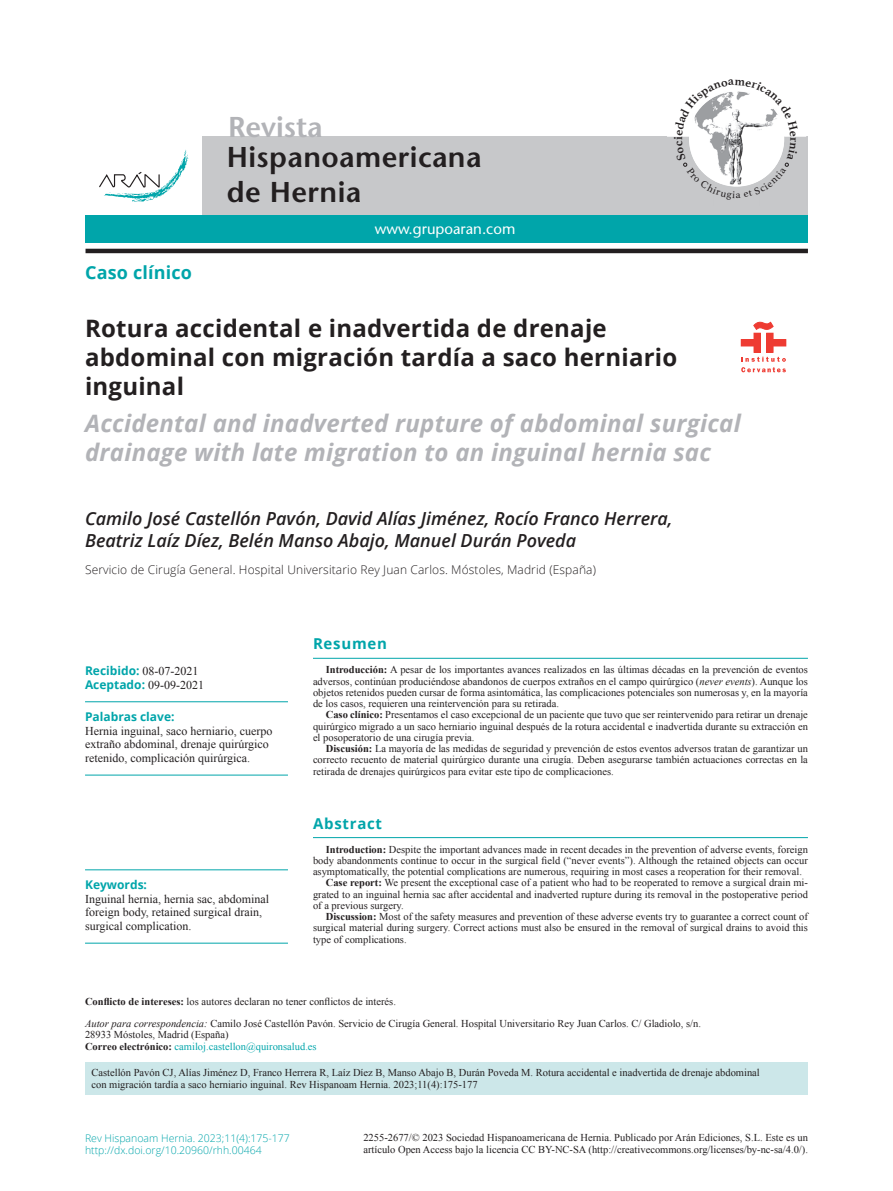
<style>
.page{position:relative;width:893px;height:1191px;background:#fff}
.page>*{position:absolute;margin:0;border:0;box-sizing:border-box;transform-origin:0 0}
.t1{font:600 28.65px/34.3px "Stone Sans Std";letter-spacing:.015em;color:#231f20}
.t2{font:600 28.65px "Stone Sans Std";color:#b2b3b7}
.t3{font:italic 700 24px/28.8px "Open Sans";letter-spacing:.01em;color:#b2b3b7}
.t4{font:700 24px/28.8px "Open Sans";letter-spacing:.01em;color:#231f20}
.t5{font:italic 600 18px/21.6px "Open Sans";color:#231f20}
.t6{font:700 18px "Open Sans";letter-spacing:.01em;color:#00a5aa}
.t7{font:500 15px "Stone Sans Std";color:#fff}
.t8{font:700 15px "Open Sans";letter-spacing:.05em;color:#00a5aa}
.t9{font:12px/13.5px "Times New Roman";color:#231f20}
.t10{font:300 12px "Open Sans";letter-spacing:.01em;color:#231f20}
.t11{font:700 12px "Open Sans";color:#00a5aa}
.t12{font:10.5px/11.2px "Times New Roman";color:#231f20}
.t13{font:10.5px/11.2px "Times New Roman";color:#00a5aa}
.t14{font:300 10.5px/12.6px "Open Sans";color:#00a5aa}
.s1{font-family:"Open Sans";font-weight:700;color:#00a5aa}
.s2{font-weight:700}
.s3{font-style:italic}
.s4{color:#231f20}
.s5{font-weight:700;color:#231f20}
</style>
<div class="page">
<div style="left:202px;top:137px;width:606px;height:78px;background:#c7c8ca"></div>
<div style="left:86px;top:215px;width:722px;height:27px;background:#00a5aa"></div>
<svg style="left:99px;top:150px;width:89px;height:52px"></svg>
<hr style="left:86px;top:249px;width:722px;height:4px;background:#231f20">
<div style="left:741px;top:339px;width:19px;height:7px;background:#ee3b32"></div>
<div style="left:767px;top:339px;width:19px;height:7px;background:#ee3b32"></div>
<div style="left:754px;top:333px;width:6px;height:19px;background:#ee3b32"></div>
<div style="left:767px;top:333px;width:6px;height:19px;background:#ee3b32"></div>
<svg style="left:754px;top:322px;width:19px;height:7px"></svg>
<svg style="left:741px;top:357px;width:45px;height:15px"></svg>
<hr style="left:313px;top:658px;width:495px;height:1px;background:#00a5aa">
<hr style="left:85px;top:701px;width:203px;height:1px;background:#00a5aa">
<hr style="left:85px;top:774px;width:203px;height:1px;background:#00a5aa">
<hr style="left:313px;top:837px;width:495px;height:1px;background:#00a5aa">
<hr style="left:85px;top:869px;width:203px;height:1px;background:#00a5aa">
<hr style="left:85px;top:942px;width:203px;height:1px;background:#00a5aa">
<div style="left:85px;top:1062px;width:723px;height:32px;background:#cce7e9"></div>
<svg style="left:674px;top:91px;width:124px;height:96px"></svg>
<h3 class="t6" style="left:85px;top:259px;width:109px">Caso clínico</h3>
<h1 class="t2" style="left:228px;top:110px;width:96px">Revista</h1>
<h1 class="t1" style="left:227px;top:140px;width:256px">Hispanoamericana de Hernia</h1>
<h3 class="t7" style="left:375px;top:220px;width:142px">www.grupoaran.com</h3>
<h2 class="t4" style="left:85px;top:314px;width:594px">Rotura accidental e inadvertida de drenaje abdominal con migración tardía a saco herniario inguinal</h2>
<h2 class="t3" style="left:85px;top:408px;width:657px">Accidental and inadverted rupture of abdominal surgical drainage with late migration to an inguinal hernia sac</h2>
<h3 class="t5" style="left:85px;top:507px;width:589px">Camilo José Castellón Pavón, David Alías Jiménez, Rocío Franco Herrera,<br>Beatriz Laíz Díez, Belén Manso Abajo, Manuel Durán Poveda</h3>
<p class="t10" style="left:85px;top:561px;width:512px">Servicio de Cirugía General. Hospital Universitario Rey Juan Carlos. Móstoles, Madrid (España)</p>
<p class="t9" style="left:85px;top:664px;width:121px"><span class="s1">Recibido:</span> 08-07-2021<br><span class="s1">Aceptado:</span> 09-09-2021</p>
<p class="t11" style="left:85px;top:708px;width:91px">Palabras clave:</p>
<p class="t9" style="left:85px;top:724px;width:189px">Hernia inguinal, saco herniario, cuerpo extraño abdominal, drenaje quirúrgico retenido, complicación quirúrgica.</p>
<p class="t11" style="left:85px;top:876px;width:64px">Keywords:</p>
<p class="t9" style="left:85px;top:892px;width:185px">Inguinal hernia, hernia sac, abdominal foreign body, retained surgical drain, surgical complication.</p>
<h3 class="t8" style="left:313px;top:633px;width:76px">Resumen</h3>
<p class="t12" style="left:313px;top:664px;width:496px;text-align:justify;text-indent:13px"><span class="s2">Introducción:</span> A pesar de los importantes avances realizados en las últimas décadas en la prevención de eventos adversos, continúan produciéndose abandonos de cuerpos extraños en el campo quirúrgico (<span class="s3">never events</span>). Aunque los objetos retenidos pueden cursar de forma asintomática, las complicaciones potenciales son numerosas y, en la mayoría de los casos, requieren una reintervención para su retirada.</p>
<p class="t12" style="left:313px;top:709px;width:496px;text-align:justify;text-indent:13px"><span class="s2">Caso clínico:</span> Presentamos el caso excepcional de un paciente que tuvo que ser reintervenido para retirar un drenaje quirúrgico migrado a un saco herniario inguinal después de la rotura accidental e inadvertida durante su extracción en el posoperatorio de una cirugía previa.</p>
<p class="t12" style="left:313px;top:743px;width:496px;text-align:justify;text-indent:13px"><span class="s2">Discusión:</span> La mayoría de las medidas de seguridad y prevención de estos eventos adversos tratan de garantizar un correcto recuento de material quirúrgico durante una cirugía. Deben asegurarse también actuaciones correctas en la retirada de drenajes quirúrgicos para evitar este tipo de complicaciones.</p>
<h3 class="t8" style="left:313px;top:812px;width:71px">Abstract</h3>
<p class="t12" style="left:326px;top:843px;width:484px"><span class="s2">Introduction:</span> Despite the important advances made in recent decades in the prevention of adverse events, foreign</p>
<p class="t12" style="left:313px;top:854px;width:496px">body abandonments continue to occur in the surgical field (“never events”). Although the retained objects can occur</p>
<p class="t12" style="left:313px;top:866px;width:490px">asymptomatically, the potential complications are numerous, requiring in most cases a reoperation for their removal.</p>
<p class="t12" style="left:326px;top:877px;width:484px"><span class="s2">Case report:</span> We present the exceptional case of a patient who had to be reoperated to remove a surgical drain mi-</p>
<p class="t12" style="left:313px;top:888px;width:496px">grated to an inguinal hernia sac after accidental and inadverted rupture during its removal in the postoperative period</p>
<p class="t12" style="left:313px;top:899px;width:92px">of a previous surgery.</p>
<p class="t12" style="left:326px;top:911px;width:484px"><span class="s2">Discussion:</span> Most of the safety measures and prevention of these adverse events try to guarantee a correct count of</p>
<p class="t12" style="left:313px;top:922px;width:496px">surgical material during surgery. Correct actions must also be ensured in the removal of surgical drains to avoid this</p>
<p class="t12" style="left:313px;top:933px;width:95px">type of complications.</p>
<p class="t12" style="left:85px;top:990px;width:617px;line-height:21.9px"><span class="s2">Conflicto de intereses:</span> los autores declaran no tener conflictos de interés.<br><span class="s3">Autor para correspondencia:</span> Camilo José Castellón Pavón. Servicio de Cirugía General. Hospital Universitario Rey Juan Carlos. C/ Gladiolo, s/n.</p>
<p class="t13" style="left:85px;top:1029px;width:233px"><span class="s4">28933 Móstoles, Madrid (España)<br></span><span class="s5">Correo electrónico:</span> camiloj.castellon@quironsalud.es</p>
<p class="t12" style="left:91px;top:1066px;width:670px;line-height:12px">Castellón Pavón CJ, Alías Jiménez D, Franco Herrera R, Laíz Díez B, Manso Abajo B, Durán Poveda M. Rotura accidental e inadvertida de drenaje abdominal con migración tardía a saco herniario inguinal. Rev Hispanoam Hernia. 2023;11(4):175-177</p>
<p class="t14" style="left:85px;top:1131px;width:206px">Rev Hispanoam Hernia. 2023;11(4):175-177 http://dx.doi.org/10.20960/rhh. 00464</p>
<p class="t12" style="left:363px;top:1131px;width:446px;line-height:12px">2255-2677/© 2023 Sociedad Hispanoamericana de Hernia. Publicado por Arán Ediciones, S.L. Este es un artículo Open Access bajo la licencia CC BY-NC-SA (http://creativecommons.org/licenses/by-nc-sa/4.0/).</p>
</div>
